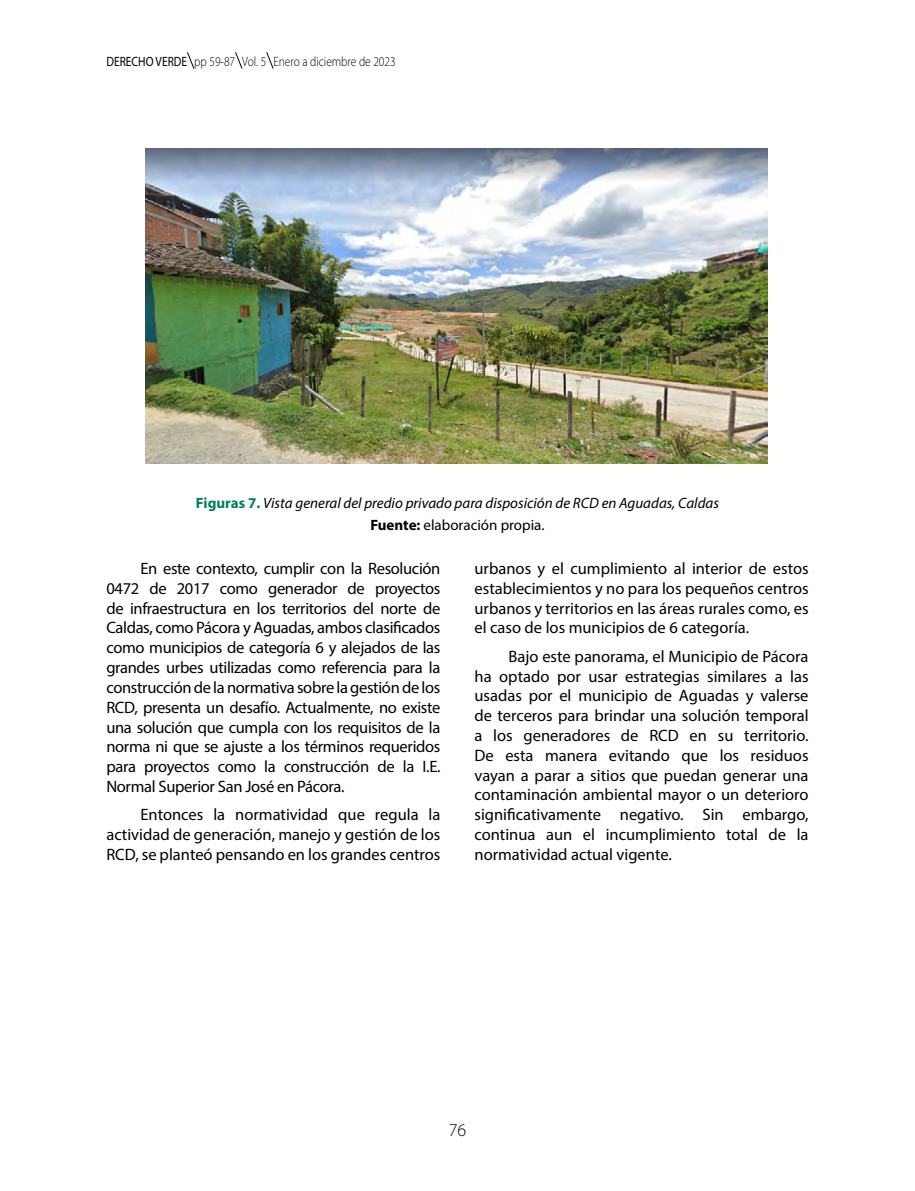
<style>
.page{position:relative;width:915px;height:1191px;background:#fff}
.page>*{position:absolute;margin:0;border:0;box-sizing:border-box;transform-origin:0 0}
.t1{font:300 18px "Myriad Pro";color:#000}
.t2{font:16.5px/19.8px "Myriad Pro";color:#000;text-align:justify}
.t3{font:italic 15px/22.2px "Myriad Pro";color:#000;text-align:center}
.t4{font:300 13.5px "Myriad Pro";color:#000;scale:.85 1}
.s1{font-weight:400}
.s2{font-weight:700;font-style:normal;color:#007d5f}
.s3{font-weight:700;font-style:normal}
.s4{font-style:normal}
</style>
<div class="page">
<svg style="left:187px;top:52px;width:8px;height:17px"></svg>
<svg style="left:235px;top:52px;width:8px;height:17px"></svg>
<svg style="left:266px;top:52px;width:8px;height:17px"></svg>
<img style="left:146px;top:148px;width:620px;height:315px">
<p class="t4" style="left:106px;top:54px;width:342px"><span class="s1">DERECHO VERDE</span> pp 59-87 Vol. 5 Enero a diciembre de 2023</p>
<p class="t3" style="left:196px;top:491px;width:524px"><span class="s2">Figuras 7.</span> Vista general del predio privado para disposición de RCD en Aguadas, Caldas<br><span class="s3">Fuente:</span> <span class="s4">elaboración propia.</span></p>
<p class="t2" style="left:106px;top:558px;width:335px;text-indent:34px">En este contexto, cumplir con la Resolución 0472 de 2017 como generador de proyectos de infraestructura en los territorios del norte de Caldas, como Pácora y Aguadas, ambos clasificados como municipios de categoría 6 y alejados de las grandes urbes utilizadas como referencia para la construcción de la normativa sobre la gestión de los RCD, presenta un desafío. Actualmente, no existe una solución que cumpla con los requisitos de la norma ni que se ajuste a los términos requeridos para proyectos como la construcción de la I.E.<br>Normal Superior San José en Pácora.</p>
<p class="t2" style="left:106px;top:804px;width:335px;text-indent:34px">Entonces la normatividad que regula la actividad de generación, manejo y gestión de los RCD, se planteó pensando en los grandes centros</p>
<p class="t2" style="left:474px;top:558px;width:335px">urbanos y el cumplimiento al interior de estos establecimientos y no para los pequeños centros urbanos y territorios en las áreas rurales como, es el caso de los municipios de 6 categoría.</p>
<p class="t2" style="left:474px;top:646px;width:335px;text-indent:34px">Bajo este panorama, el Municipio de Pácora ha optado por usar estrategias similares a las usadas por el municipio de Aguadas y valerse de terceros para brindar una solución temporal a los generadores de RCD en su territorio.<br>De esta manera evitando que los residuos vayan a parar a sitios que puedan generar una contaminación ambiental mayor o un deterioro significativamente negativo. Sin embargo, continua aun el incumplimiento total de la normatividad actual vigente.</p>
<p class="t1" style="left:448px;top:1119px;width:19px">76</p>
</div>
